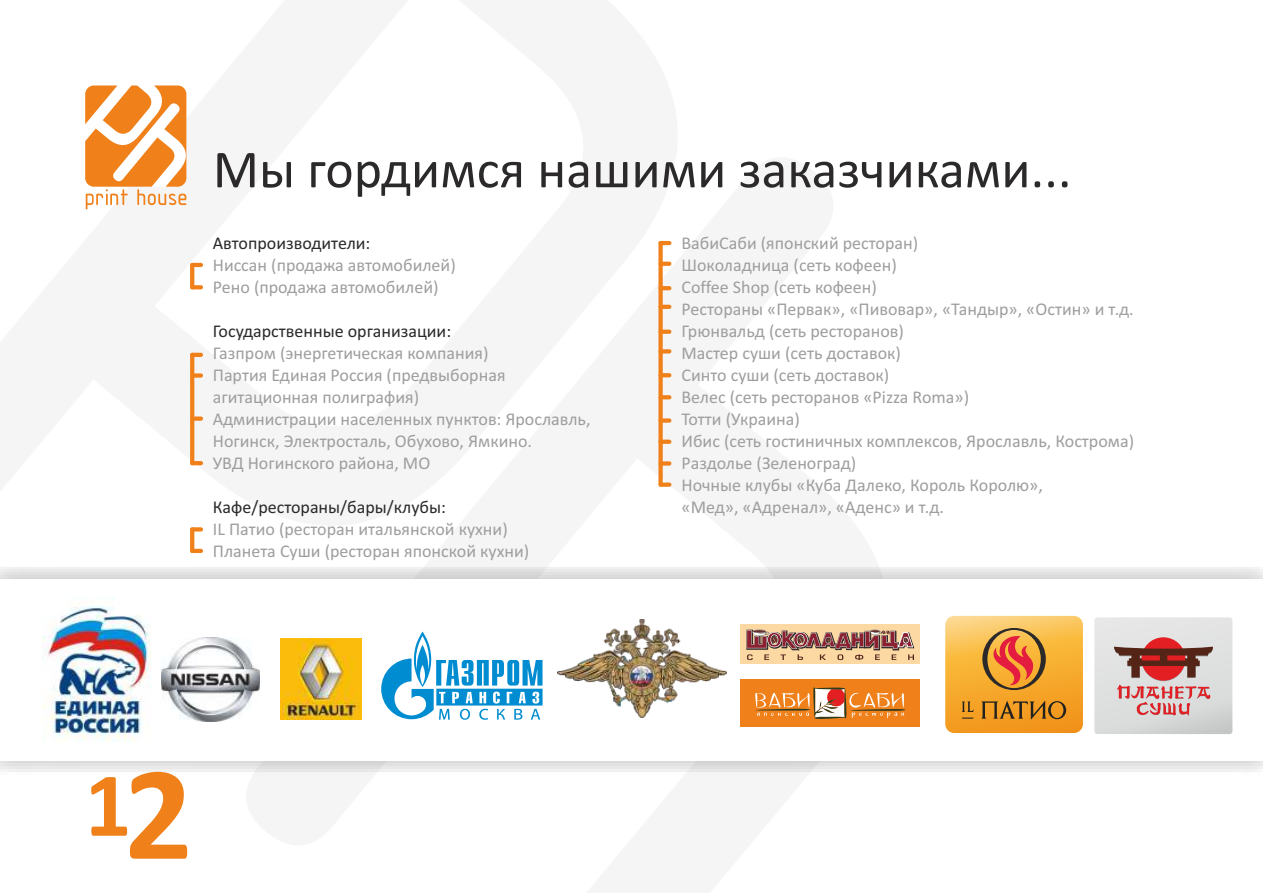
<style>
.page{position:relative;width:1263px;height:893px;background:#fff}
.page>*{position:absolute;margin:0;border:0;box-sizing:border-box;transform-origin:0 0}
.t1{font:700 92.25px "Calibri";color:#f0801a}
.t2{font:54px "Calibri";color:#2b2929}
.t3{font:18px/21.9px "Calibri";color:#9e9e9e}
.t4{font:18px "Calibri";color:#2b2929}
.s1{font-size:135.15px}
</style>
<div class="page">
<svg style="left:85px;top:85px;width:102px;height:124px"></svg>
<svg style="left:190px;top:265px;width:4px;height:22px"></svg>
<div style="left:192px;top:373px;width:9px;height:5px;background:#f0801a"></div>
<svg style="left:192px;top:461px;width:9px;height:4px"></svg>
<div style="left:192px;top:416px;width:9px;height:5px;background:#f0801a"></div>
<svg style="left:192px;top:353px;width:9px;height:4px"></svg>
<svg style="left:192px;top:263px;width:9px;height:4px"></svg>
<svg style="left:192px;top:285px;width:9px;height:4px"></svg>
<svg style="left:190px;top:355px;width:4px;height:108px"></svg>
<div style="left:192px;top:527px;width:9px;height:5px;background:#f0801a"></div>
<svg style="left:192px;top:549px;width:9px;height:4px"></svg>
<svg style="left:190px;top:529px;width:4px;height:22px"></svg>
<svg style="left:663px;top:262px;width:6px;height:4px"></svg>
<svg style="left:663px;top:349px;width:6px;height:4px"></svg>
<svg style="left:663px;top:305px;width:6px;height:4px"></svg>
<svg style="left:661px;top:241px;width:8px;height:4px"></svg>
<div style="left:658px;top:243px;width:5px;height:242px;background:#f0801a"></div>
<svg style="left:663px;top:286px;width:6px;height:4px"></svg>
<svg style="left:663px;top:330px;width:6px;height:4px"></svg>
<svg style="left:663px;top:373px;width:6px;height:4px"></svg>
<svg style="left:663px;top:395px;width:6px;height:4px"></svg>
<div style="left:661px;top:418px;width:8px;height:5px;background:#f0801a"></div>
<svg style="left:663px;top:440px;width:6px;height:4px"></svg>
<div style="left:661px;top:461px;width:8px;height:5px;background:#f0801a"></div>
<div style="left:661px;top:482px;width:8px;height:5px;background:#f0801a"></div>
<div style="left:0;top:566px;width:1263px;height:208px;background:#2b2929;opacity:.29"></div>
<div style="left:0;top:580px;width:1263px;height:181px;background:#fff"></div>
<img style="left:280px;top:638px;width:82px;height:81px">
<img style="left:42px;top:606px;width:109px;height:136px">
<svg style="left:381px;top:632px;width:161px;height:88px"></svg>
<svg style="left:945px;top:616px;width:138px;height:117px;background:#f6b03c"></svg>
<svg style="left:982px;top:628px;width:64px;height:62px;background:#d27f3b"></svg>
<svg style="left:981px;top:701px;width:85px;height:18px;background:#b57820"></svg>
<svg style="left:962px;top:701px;width:12px;height:11px"></svg>
<div style="left:1094px;top:617px;width:138px;height:117px;background:linear-gradient(to bottom,#e8e8e8,#d4d5d5);border-radius:3px"></div>
<div style="left:1142px;top:638px;width:43px;height:43px;background:#b29091;border-radius:50%"></div>
<div style="left:1141px;top:637px;width:44px;height:44px;background:#e31f24;border-radius:50%"></div>
<svg style="left:1116px;top:685px;width:95px;height:31px;background:#d9abac"></svg>
<svg style="left:1114px;top:647px;width:99px;height:31px"></svg>
<div style="left:741px;top:625px;width:179px;height:39px;background:#fcd9a3"></div>
<svg style="left:747px;top:624px;width:167px;height:36px"></svg>
<div style="left:741px;top:680px;width:179px;height:47px;background:#f0801a"></div>
<svg style="left:755px;top:687px;width:150px;height:32px"></svg>
<img style="left:558px;top:620px;width:168px;height:97px">
<img style="left:161px;top:638px;width:99px;height:83px">
<h2 class="t2" style="left:213px;top:147px;width:860px">Мы гордимся нашими заказчиками...</h2>
<p class="t3" style="left:681px;top:233px;width:454px">ВабиСаби (японский ресторан)<br>Шоколадница (сеть кофеен)<br>Coffee Shop (сеть кофеен)<br>Рестораны «Первак», «Пивовар», «Тандыр», «Остин» и т.д.<br>Грюнвальд (сеть ресторанов)<br>Мастер суши (сеть доставок)<br>Синто суши (сеть доставок)<br>Велес (сеть ресторанов «Pizza Roma»)<br>Тотти (Украина)<br>Ибис (сеть гостиничных комплексов, Ярославль, Кострома)<br>Раздолье (Зеленоград)<br>Ночные клубы «Куба Далеко, Король Королю»,<br>«Мед», «Адренал», «Аденс» и т.д.</p>
<p class="t4" style="left:213px;top:235px;width:159px">Автопроизводители:</p>
<p class="t3" style="left:213px;top:255px;width:244px">Ниссан (продажа автомобилей)<br>Рено (продажа автомобилей)</p>
<p class="t4" style="left:213px;top:323px;width:240px">Государственные организации:</p>
<p class="t3" style="left:213px;top:343px;width:379px">Газпром (энергетическая компания)<br>Партия Единая Россия (предвыборная агитационная полиграфия)<br>Администрации населенных пунктов: Ярославль, Ногинск, Электросталь, Обухово, Ямкино.<br>УВД Ногинского района, МО</p>
<p class="t4" style="left:213px;top:499px;width:235px">Кафе/рестораны/бары/клубы:</p>
<p class="t3" style="left:213px;top:519px;width:318px">IL Патио (ресторан итальянской кухни)<br>Планета Суши (ресторан японской кухни)</p>
<h1 class="t1" style="left:85px;top:766px;width:109px">1<span class="s1">2</span></h1>
</div>
